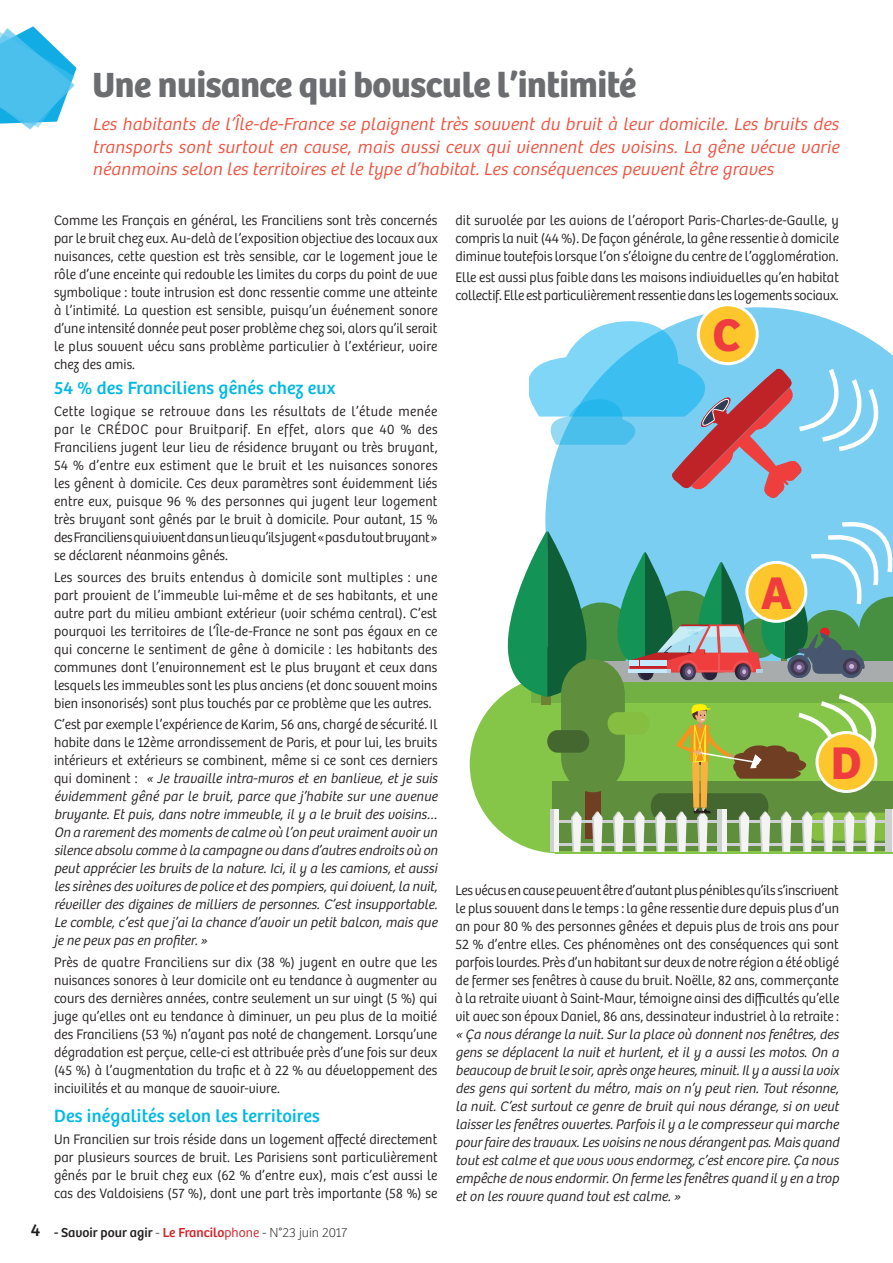
<style>
.page{position:relative;width:893px;height:1263px;background:#fff}
.page>*{position:absolute;margin:0;border:0;box-sizing:border-box;transform-origin:0 0}
.t1{font:700 47.4px "Bree";color:#ee3c3f}
.t2{font:700 36.3px "Bree";letter-spacing:-.01em;color:#6c6d70}
.t3{font:18.3px "Bree";letter-spacing:.015em;color:#00b9e5}
.t4{font:italic 300 18px/22.5px "Bree";color:#f05240;text-align:justify}
.t5{font:300 14.25px/18px "Bree";color:#231f20;text-align:justify;scale:.96 1}
.t6{font:italic 300 14.25px/18px "Bree";letter-spacing:-.015em;color:#231f20;scale:.96 1}
.t7{font:13.5px "Bree";color:#231f20}
.s1{font-style:normal}
.s2{font-size:18px}
.s3{font-weight:100}
.s4{color:#d1232a}
.s5{font-weight:300;color:#d1232a}
</style>
<div class="page">
<svg style="left:0;top:26px;width:77px;height:103px"></svg>
<svg style="left:545px;top:307px;width:288px;height:208px;fill:#79cef1"></svg>
<div style="left:758px;top:498px;width:135px;height:17px;background:#79cef1"></div>
<svg style="left:529px;top:321px;width:364px;height:177px;background:#88c0de"></svg>
<svg style="left:469px;top:515px;width:424px;height:337px;background:#7fb082"></svg>
<div style="left:747px;top:562px;width:59px;height:59px;background:#fcc62c;border-radius:50%"></div>
<div style="left:745px;top:561px;width:62px;height:62px;border:3px solid #fff;border-radius:50%"></div>
<div style="left:698px;top:305px;width:59px;height:59px;background:#fcc62c;border-radius:50%"></div>
<div style="left:697px;top:303px;width:62px;height:62px;border:3px solid #fff;border-radius:50%"></div>
<div style="left:817px;top:732px;width:59px;height:59px;background:#fcc62c;border-radius:50%"></div>
<div style="left:815px;top:731px;width:62px;height:62px;border:3px solid #fff;border-radius:50%"></div>
<h2 class="t2" style="left:92px;top:63px;width:545px">Une nuisance qui bouscule l’intimité</h2>
<p class="t4" style="left:92px;top:113px;width:752px">Les habitants de l’Île-de-France se plaignent très souvent du bruit à leur domicile. Les bruits des transports sont surtout en cause, mais aussi ceux qui viennent des voisins. La gêne vécue varie néanmoins selon les territoires etle type d’habitat.Les conséquences peuventêtre graves</p>
<p class="t5" style="left:54px;top:211px;width:401px">Comme les Français en général, les Franciliens sont très concernés par le bruit chez eux. Au-delà de l’exposition objective des locaux aux nuisances, cette question est très sensible, car le logement joue le rôle d’une enceinte qui redouble les limites du corps du point de vue symbolique : toute intrusion est donc ressentie comme une atteinte à l’intimité. La question est sensible, puisqu’un événement sonore d’une intensité donnée peut poser problème chez soi, alors qu’il serait le plus souvent vécu sans problème particulier à l’extérieur, voire chez des amis.</p>
<p class="t3" style="left:54px;top:377px;width:283px">54 % des Franciliens gênés chez eux</p>
<p class="t5" style="left:54px;top:403px;width:401px">Cette logique se retrouve dans les résultats de l’étude menée par le CRÉDOC pour Bruitparif. En effet, alors que 40 % des Franciliens jugent leur lieu de résidence bruyant ou très bruyant, 54 % d’entre eux estiment que le bruit et les nuisances sonores les gênent à domicile. Ces deux paramètres sont évidemment liés entre eux, puisque 96 % des personnes qui jugent leur logement très bruyant sont gênés par le bruit à domicile. Pour autant, 15 % des Franciliens qui vivent dans un lieu qu’ils jugent « pas du tout bruyant » se déclarent néanmoins gênés.</p>
<p class="t5" style="left:54px;top:568px;width:401px">Les sources des bruits entendus à domicile sont multiples : une part provient de l’immeuble lui-même et de ses habitants, et une autre part du milieu ambiant extérieur (voir schéma central). C’est pourquoi les territoires de l’Île-de-France ne sont pas égaux en ce qui concerne le sentiment de gêne à domicile : les habitants des communes dont l’environnement est le plus bruyant et ceux dans lesquels les immeubles sont les plus anciens (et donc souvent moins bien insonorisés) sont plus touchés par ce problème que les autres.</p>
<p class="t6" style="left:54px;top:715px;width:404px"><span class="s1">C’est par exemple l’expérience de Karim, 56 ans, chargé de sécurité. Il habite dans le 12ème arrondissement de Paris, et pour lui, les bruits intérieurs et extérieurs se combinent, même si ce sont ces derniers q u i d o m i n e n t :</span> « Je travaille intra-muros et en banlieue, et je suis évidemment gêné par le bruit, parce que j ’habite sur une avenue bruyante.Etpuis,dans notre immeuble,ily a le bruitdes voisins… On a rarementdes moments de calme où l’on peutvraimentavoirun silence absolu comme à la campagne ou dansd’autresendroitsoù on peutapprécierles bruits de la nature.Ici,ily a les camions,etaussi les sirènes des voitures de police etdes pompiers,quidoivent,la nuit, réveiller des dizaines de milliers de personnes. C’est insupportable.<br>Le comble,c’estque j ’aila chance d’avoirun petitbalcon,mais que je ne peux pas en profiter.»</p>
<p class="t5" style="left:54px;top:953px;width:401px">Près de quatre Franciliens sur dix (38 %) jugent en outre que les nuisances sonores à leur domicile ont eu tendance à augmenter au cours des dernières années, contre seulement un sur vingt (5 %) qui juge qu’elles ont eu tendance à diminuer, un peu plus de la moitié des Franciliens (53 %) n’ayant pas noté de changement. Lorsqu’une dégradation est perçue, celle-ci est attribuée près d’une fois sur deux (45 %) à l’augmentation du trafic et à 22 % au développement des incivilités et au manque de savoir-vivre.</p>
<p class="t3" style="left:54px;top:1105px;width:267px">Des inégalités selon les territoires</p>
<p class="t5" style="left:54px;top:1130px;width:401px">Un Francilien sur trois réside dans un logement affecté directement par plusieurs sources de bruit. Les Parisiens sont particulièrement gênés par le bruit chez eux (62 % d’entre eux), mais c’est aussi le cas des Valdoisiens (57 %), dont une part très importante (58 %) se</p>
<p class="t5" style="left:455px;top:211px;width:401px">dit survolée par les avions de l’aéroport Paris-Charles-de-Gaulle, y compris la nuit (44 %). De façon générale, la gêne ressentie à domicile diminue toutefois lorsque l’on s’éloigne du centre de l’agglomération.</p>
<p class="t5" style="left:455px;top:269px;width:401px">Elle est aussi plus faible dans les maisons individuelles qu’en habitat collectif. Elle est particulièrement ressentie dans les logements sociaux.</p>
<h1 class="t1" style="left:712px;top:306px;width:30px">C</h1>
<h1 class="t1" style="left:761px;top:564px;width:32px">A</h1>
<h1 class="t1" style="left:831px;top:734px;width:32px">D</h1>
<p class="t5" style="left:455px;top:881px;width:401px">Les vécus en cause peuvent être d’autant plus pénibles qu’ils s’inscrivent le plus souvent dans le temps : la gêne ressentie dure depuis plus d’un an pour 80 % des personnes gênées et depuis plus de trois ans pour 52 % d’entre elles. Ces phénomènes ont des conséquences qui sont parfois lourdes. Près d’un habitant sur deux de notre région a été obligé de fermer ses fenêtres à cause du bruit. Noëlle, 82 ans, commerçante à la retraite vivant à Saint-Maur, témoigne ainsi des difficultés qu’elle vit avec son époux Daniel, 86 ans, dessinateur industriel à la retraite :</p>
<p class="t6" style="left:455px;top:1025px;width:404px;text-align:justify">« Ça nous dérange la nuit.Surla place où donnentnos fenêtres,des gens se déplacent la nuit et hurlent, et il y a aussi les motos. On a beaucoup de bruitle soir,aprèsonze heures,minuit.Ily a aussila voix des gens qui sortent du métro, mais on n’y peut rien. Tout résonne, la nuit. C’est surtout ce genre de bruit qui nous dérange, si on veut laisserles fenêtres ouvertes.Parfois ily a le compresseurquimarche pourfaire destravaux.Lesvoisinsne nousdérangentpas.Maisquand toutestcalme etque vous vous endormez,c’estencore pire.Ça nous empêche de nous endormir.On ferme les fenêtres quand ily en a trop eton les rouvre quand toutestcalme.»</p>
<p class="t7" style="left:31px;top:1224px;width:318px"><span class="s2">4</span> - Savoir pour agir <span class="s3">-</span> <span class="s4">Le Francilo</span><span class="s5">phone</span> <span class="s3">- N°23 juin 2017</span></p>
</div>
